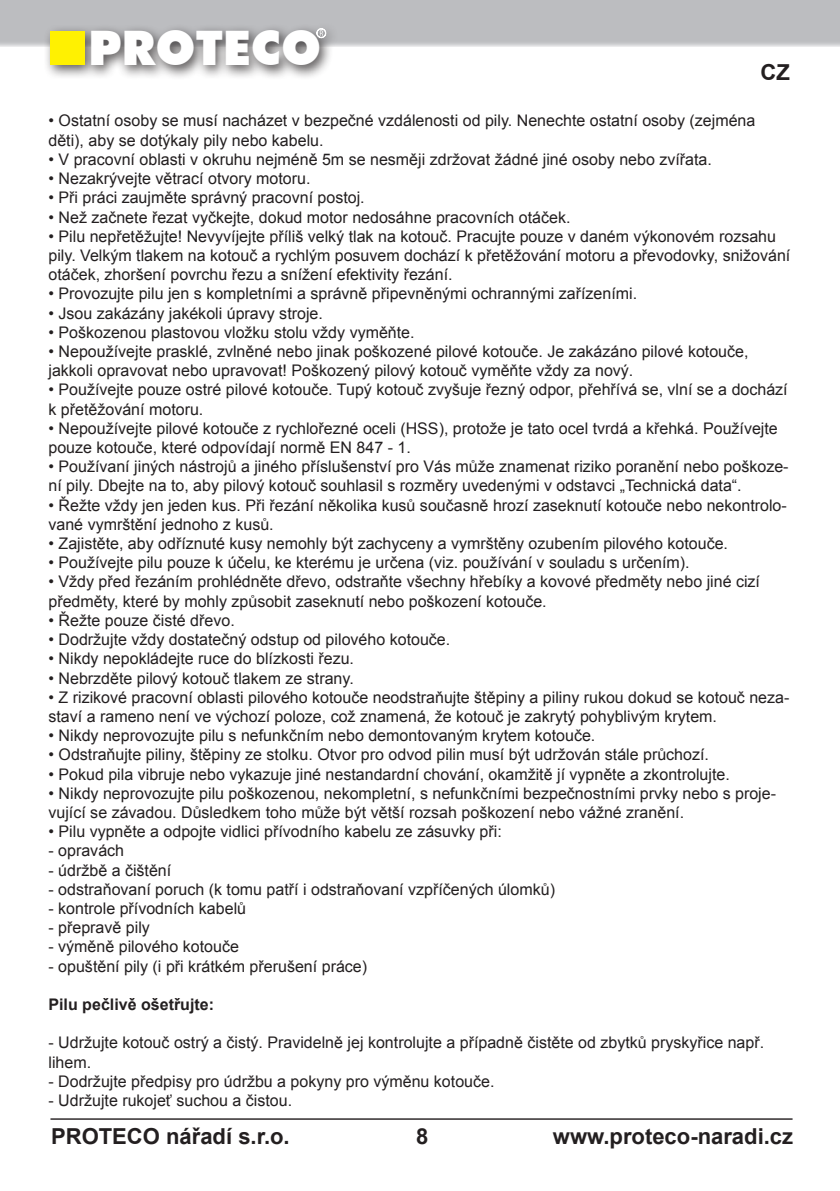
<style>
.page{position:relative;width:840px;height:1191px;background:#fff}
.page>*{position:absolute;margin:0;border:0;box-sizing:border-box;transform-origin:0 0}
.t1{font:900 47.6px "Futura BT";color:#fff}
.t2{font:700 22px "Arial";color:#231f20}
.t3{font:16px/19.2px "Arial";color:#231f20}
.t4{font:700 16px "Arial";color:#231f20}
</style>
<div class="page">
<div style="left:0;top:0;width:839px;height:46px;background:#bcbdc0"></div>
<hr style="left:50px;top:1118px;width:742px;height:1px;background:#231f20">
<div style="left:43px;top:22px;width:296px;height:59px;background:#231f20;opacity:.75"></div>
<div style="left:50px;top:31px;width:35px;height:34px;background:#fff101"></div>
<svg style="left:316px;top:28px;width:10px;height:10px"></svg>
<h1 class="t1" style="left:88px;top:20px;width:235px">PROTECO</h1>
<h2 class="t2" style="left:760px;top:57px;width:31px">CZ</h2>
<p class="t3" style="left:48px;top:111px;width:708px">• Ostatní osoby se musí nacházet v bezpečné vzdálenosti od pily. Nenechte ostatní osoby (zejména děti), aby se dotýkaly pily nebo kabelu.</p>
<p class="t3" style="left:48px;top:150px;width:664px">• V pracovní oblasti v okruhu nejméně 5m se nesměji zdržovat žádné jiné osoby nebo zvířata.</p>
<p class="t3" style="left:48px;top:169px;width:263px">• Nezakrývejte větrací otvory motoru.</p>
<p class="t3" style="left:48px;top:188px;width:317px">• Při práci zaujměte správný pracovní postoj.</p>
<p class="t3" style="left:48px;top:207px;width:523px">• Než začnete řezat vyčkejte, dokud motor nedosáhne pracovních otáček.</p>
<p class="t3" style="left:48px;top:227px;width:743px">• Pilu nepřetěžujte! Nevyvíjejte příliš velký tlak na kotouč. Pracujte pouze v daném výkonovém rozsahu pily. Velkým tlakem na kotouč a rychlým posuvem dochází k přetěžování motoru a převodovky, snižování otáček, zhoršení povrchu řezu a snížení efektivity řezání.</p>
<p class="t3" style="left:48px;top:284px;width:590px">• Provozujte pilu jen s kompletními a správně připevněnými ochrannými zařízeními.</p>
<p class="t3" style="left:48px;top:303px;width:276px">• Jsou zakázány jakékoli úpravy stroje.</p>
<p class="t3" style="left:48px;top:323px;width:367px">• Poškozenou plastovou vložku stolu vždy vyměňte.</p>
<p class="t3" style="left:48px;top:342px;width:701px">• Nepoužívejte prasklé, zvlněné nebo jinak poškozené pilové kotouče. Je zakázáno pilové kotouče, jakkoli opravovat nebo upravovat! Poškozený pilový kotouč vyměňte vždy za nový.</p>
<p class="t3" style="left:48px;top:380px;width:740px">• Používejte pouze ostré pilové kotouče. Tupý kotouč zvyšuje řezný odpor, přehřívá se, vlní se a dochází k přetěžování motoru.</p>
<p class="t3" style="left:48px;top:419px;width:730px">• Nepoužívejte pilové kotouče z rychlořezné oceli (HSS), protože je tato ocel tvrdá a křehká. Používejte pouze kotouče, které odpovídají normě EN 847 - 1.</p>
<p class="t3" style="left:48px;top:457px;width:741px">• Používaní jiných nástrojů a jiného příslušenství pro Vás může znamenat riziko poranění nebo poškoze&shy;ní pily. Dbejte na to, aby pilový kotouč souhlasil s rozměry uvedenými v odstavci „Technická data“.</p>
<p class="t3" style="left:48px;top:495px;width:739px">• Řežte vždy jen jeden kus. Při řezání několika kusů současně hrozí zaseknutí kotouče nebo nekontrolo&shy;vané vymrštění jednoho z kusů.</p>
<p class="t3" style="left:48px;top:534px;width:680px">• Zajistěte, aby odříznuté kusy nemohly být zachyceny a vymrštěny ozubením pilového kotouče.</p>
<p class="t3" style="left:48px;top:553px;width:642px">• Používejte pilu pouze k účelu, ke kterému je určena (viz. používání v souladu s určením).</p>
<p class="t3" style="left:48px;top:572px;width:712px">• Vždy před řezáním prohlédněte dřevo, odstraňte všechny hřebíky a kovové předměty nebo jiné cizí předměty, které by mohly způsobit zaseknutí nebo poškození kotouče.</p>
<p class="t3" style="left:48px;top:611px;width:188px">• Řežte pouze čisté dřevo.</p>
<p class="t3" style="left:48px;top:630px;width:403px">• Dodržujte vždy dostatečný odstup od pilového kotouče.</p>
<p class="t3" style="left:48px;top:649px;width:307px">• Nikdy nepokládejte ruce do blízkosti řezu.</p>
<p class="t3" style="left:48px;top:668px;width:306px">• Nebrzděte pilový kotouč tlakem ze strany.</p>
<p class="t3" style="left:48px;top:687px;width:742px">• Z rizikové pracovní oblasti pilového kotouče neodstraňujte štěpiny a piliny rukou dokud se kotouč neza&shy;staví a rameno není ve výchozí poloze, což znamená, že kotouč je zakrytý pohyblivým krytem.</p>
<p class="t3" style="left:48px;top:726px;width:548px">• Nikdy neprovozujte pilu s nefunkčním nebo demontovaným krytem kotouče.</p>
<p class="t3" style="left:48px;top:745px;width:661px">• Odstraňujte piliny, štěpiny ze stolku. Otvor pro odvod pilin musí být udržován stále průchozí.</p>
<p class="t3" style="left:48px;top:764px;width:682px">• Pokud pila vibruje nebo vykazuje jiné nestandardní chování, okamžitě jí vypněte a zkontrolujte.</p>
<p class="t3" style="left:48px;top:783px;width:728px">• Nikdy neprovozujte pilu poškozenou, nekompletní, s nefunkčními bezpečnostními prvky nebo s proje&shy;vující se závadou. Důsledkem toho může být větší rozsah poškození nebo vážné zranění.</p>
<p class="t3" style="left:48px;top:822px;width:454px">• Pilu vypněte a odpojte vidlici přívodního kabelu ze zásuvky při:</p>
<p class="t3" style="left:48px;top:841px;width:77px">- opravách</p>
<p class="t3" style="left:48px;top:860px;width:124px">- údržbě a čištění</p>
<p class="t3" style="left:48px;top:879px;width:507px">- odstraňovaní poruch (k tomu patří i odstraňovaní vzpříčených úlomků)</p>
<p class="t3" style="left:48px;top:899px;width:199px">- kontrole přívodních kabelů</p>
<p class="t3" style="left:48px;top:918px;width:103px">- přepravě pily</p>
<p class="t3" style="left:48px;top:937px;width:192px">- výměně pilového kotouče</p>
<p class="t3" style="left:48px;top:956px;width:320px">- opuštění pily (i při krátkém přerušení práce)</p>
<p class="t4" style="left:48px;top:993px;width:167px">Pilu pečlivě ošetřujte:</p>
<p class="t3" style="left:48px;top:1033px;width:716px">- Udržujte kotouč ostrý a čistý. Pravidelně jej kontrolujte a případně čistěte od zbytků pryskyřice např. lihem.</p>
<p class="t3" style="left:48px;top:1071px;width:447px">- Dodržujte předpisy pro údržbu a pokyny pro výměnu kotouče.</p>
<p class="t3" style="left:48px;top:1091px;width:245px">- Udržujte rukojeť suchou a čistou.</p>
<h2 class="t2" style="left:51px;top:1122px;width:240px">PROTECO nářadí s.r.o.</h2>
<h2 class="t2" style="left:552px;top:1122px;width:241px">www.proteco-naradi.cz</h2>
<h2 class="t2" style="left:416px;top:1122px;width:14px">8</h2>
</div>
